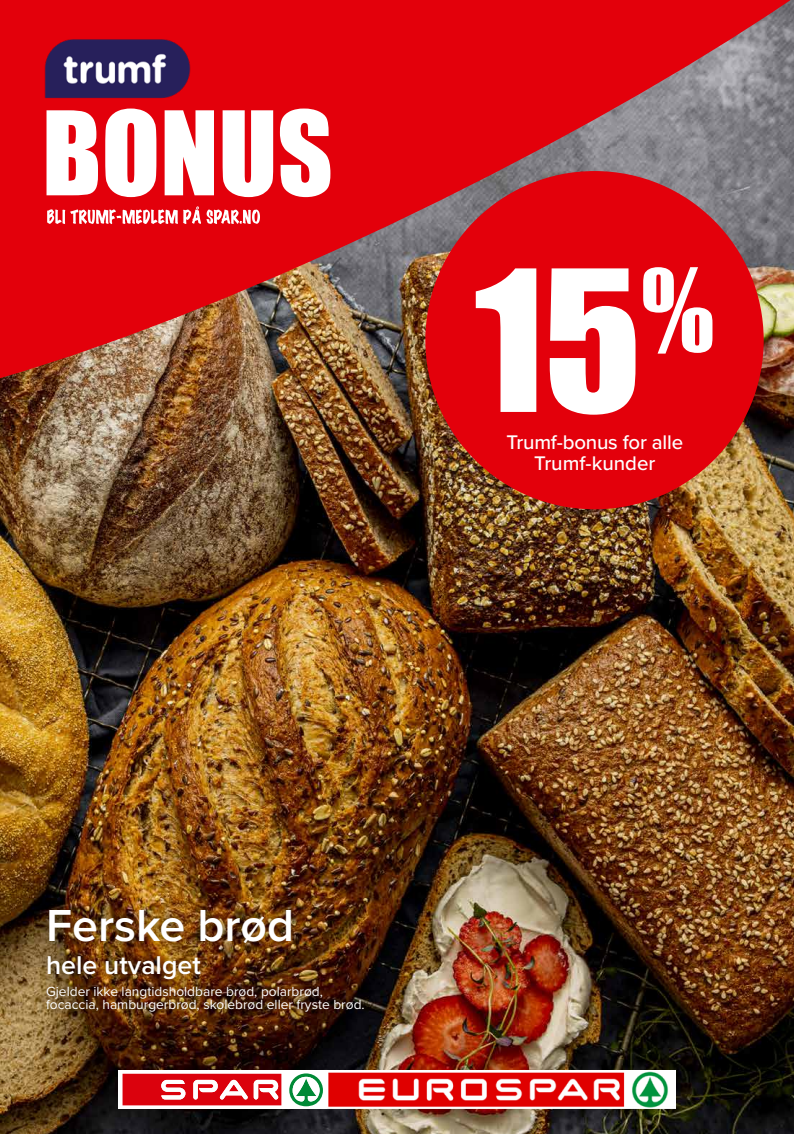
<style>
.page{position:relative;width:794px;height:1134px;background:#fff}
.page>*{position:absolute;margin:0;border:0;box-sizing:border-box;transform-origin:0 0}
.t1{font:181.6px "Impact";color:#fff}
.t2{font:107.5px "Impact";color:#fff}
.t3{font:600 46.5px "Proxima Nova";color:#fff}
.t4{font:600 26.7px "Proxima Nova";color:#fff}
.t5{font:500 20.4px/20.4px "Proxima Nova";letter-spacing:-.01em;color:#fff;text-align:center}
.t6{font:13.7px/13.7px "Proxima Nova";color:#fff}
</style>
<div class="page">
<img style="left:0;top:0;width:794px;height:1134px">
<div style="left:118px;top:1070px;width:209px;height:38px;background:#fff"></div>
<img style="left:122px;top:1073px;width:187px;height:34px">
<div style="left:122px;top:1074px;width:159px;height:31px;background:#db020d"></div>
<img style="left:289px;top:1073px;width:34px;height:33px">
<img style="left:293px;top:1077px;width:26px;height:24px">
<img style="left:220px;top:1080px;width:28px;height:19px">
<img style="left:161px;top:1080px;width:24px;height:19px">
<img style="left:254px;top:1080px;width:24px;height:19px">
<img style="left:193px;top:1080px;width:25px;height:19px">
<img style="left:327px;top:1070px;width:349px;height:38px">
<img style="left:22px;top:35px;width:192px;height:66px">
<div style="left:38px;top:901px;width:334px;height:120px;background:#000;opacity:.51"></div>
<div style="left:425px;top:171px;width:338px;height:338px;background:#e3000b;border-radius:50%"></div>
<svg style="left:47px;top:206px;width:213px;height:18px"></svg>
<h2 class="t2" style="left:42px;top:70px;width:292px">BONUS</h2>
<h1 class="t1" style="left:475px;top:200px;width:241px">15<sup>%</sup></h1>
<h3 class="t5" style="left:506px;top:431px;width:178px">Trumf-bonus for alle<br>Trumf-kunder</h3>
<h3 class="t3" style="left:46px;top:891px;width:250px">Ferske brød</h3>
<h3 class="t4" style="left:46px;top:945px;width:156px">hele utvalget</h3>
<p class="t6" style="left:46px;top:984px;width:320px">Gjelder ikke langtidsholdbare brød, polarbrød, focaccia, hamburgerbrød, skolebrød eller fryste brød.</p>
</div>
